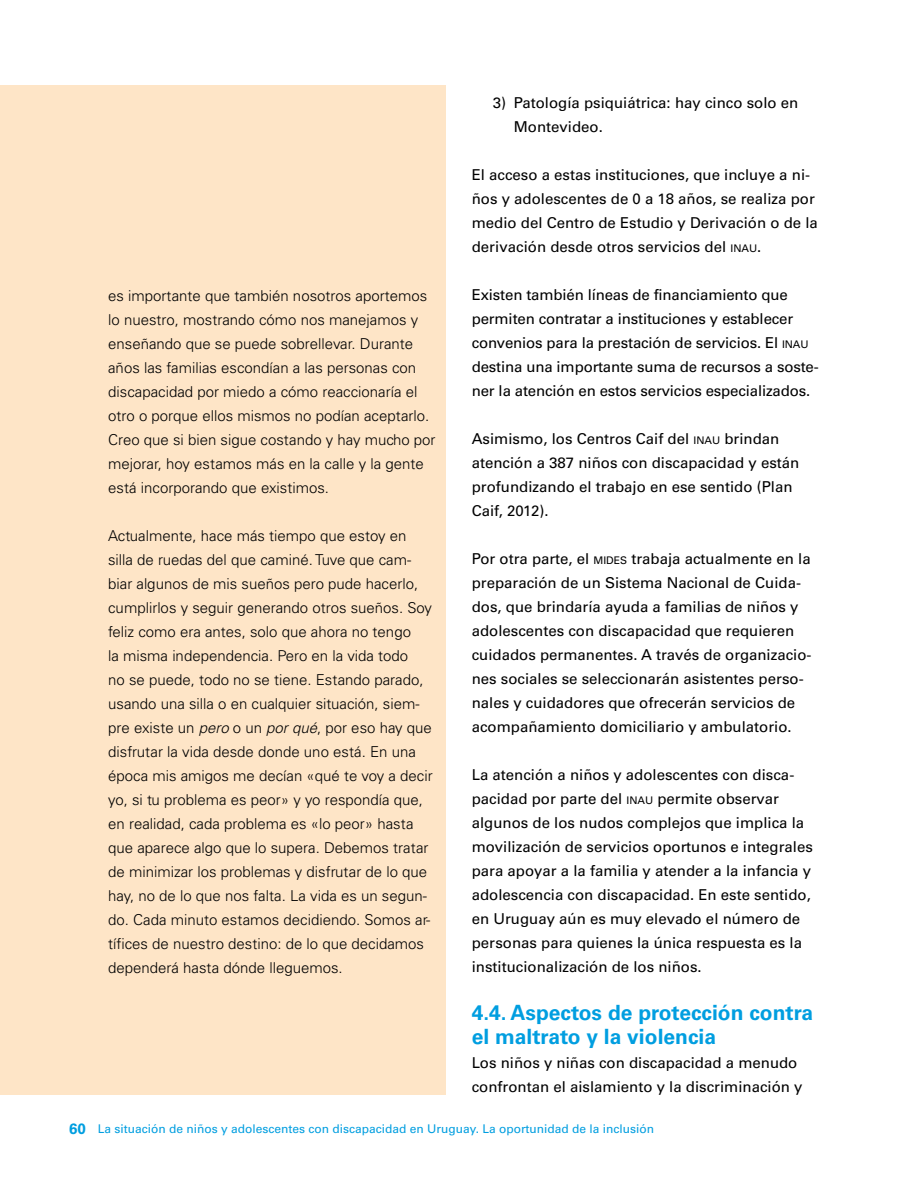
<style>
.page{position:relative;width:918px;height:1188px;background:#fff}
.page>*{position:absolute;margin:0;border:0;box-sizing:border-box;transform-origin:0 0}
.t1{font:700 21px/24px "Univers LT Std";color:#009ee0}
.t2{font:15px/24px "Univers LT Std";color:#000}
.t3{font:300 15px/24px "Univers LT Std";color:#000}
.t4{font:12px "Univers LT Std";color:#009ee0}
.s1{font-style:italic}
.s2{font-size:10.5px}
.s3{font-weight:700;font-size:15px}
</style>
<div class="page">
<div style="left:0;top:85px;width:446px;height:1009px;background:#fee5c7"></div>
<p class="t3" style="left:108px;top:284px;width:329px">es importante que también nosotros aportemos lo nuestro, mostrando cómo nos manejamos y enseñando que se puede sobrellevar. Durante años las familias escondían a las personas con discapacidad por miedo a cómo reaccionaría el otro o porque ellos mismos no podían aceptarlo.<br>Creo que si bien sigue costando y hay mucho por mejorar, hoy estamos más en la calle y la gente está incorporando que existimos.</p>
<p class="t3" style="left:108px;top:524px;width:326px">Actualmente, hace más tiempo que estoy en silla de ruedas del que caminé. Tuve que cam&shy;biar algunos de mis sueños pero pude hacerlo, cumplirlos y seguir generando otros sueños. Soy feliz como era antes, solo que ahora no tengo<br>la misma independencia. Pero en la vida todo<br>no se puede, todo no se tiene. Estando parado, usando una silla o en cualquier situación, siem&shy;pre existe un <span class="s1">pero</span> o un <span class="s1">por qué</span>, por eso hay que disfrutar la vida desde donde uno está. En una época mis amigos me decían «qué te voy a decir yo, si tu problema es peor» y yo respondía que, en realidad, cada problema es «lo peor» hasta que aparece algo que lo supera. Debemos tratar de minimizar los problemas y disfrutar de lo que hay, no de lo que nos falta. La vida es un segun&shy;do. Cada minuto estamos decidiendo. Somos ar&shy;tífices de nuestro destino: de lo que decidamos dependerá hasta dónde lleguemos.</p>
<p class="t2" style="left:514px;top:90px;width:286px;text-indent:-21px">3) Patología psiquiátrica: hay cinco solo en<br>Montevideo.</p>
<p class="t2" style="left:472px;top:162px;width:348px">El acceso a estas instituciones, que incluye a ni&shy;ños y adolescentes de 0 a 18 años, se realiza por medio del Centro de Estudio y Derivación o de la derivación desde otros servicios del <span class="s2">inau</span> .</p>
<p class="t2" style="left:472px;top:282px;width:349px">Existen también líneas de financiamiento que permiten contratar a instituciones y establecer convenios para la prestación de servicios. El <span class="s2">inau </span>destina una importante suma de recursos a soste&shy;ner la atención en estos servicios especializados.</p>
<p class="t2" style="left:472px;top:426px;width:329px">Asimismo, los Centros Caif del <span class="s2">inau</span> brindan atención a 387 niños con discapacidad y están profundizando el trabajo en ese sentido (Plan Caif, 2012).</p>
<p class="t2" style="left:472px;top:546px;width:341px">Por otra parte, el <span class="s2">mi des</span> trabaja actualmente en la preparación de un Sistema Nacional de Cuida&shy;dos, que brindaría ayuda a familias de niños y adolescentes con discapacidad que requieren cuidados permanentes. A través de organizacio&shy;nes sociales se seleccionarán asistentes perso&shy;nales y cuidadores que ofrecerán servicios de acompañamiento domiciliario y ambulatorio.</p>
<p class="t2" style="left:472px;top:762px;width:343px">La atención a niños y adolescentes con disca&shy;pacidad por parte del <span class="s2">inau</span> permite observar algunos de los nudos complejos que implica la movilización de servicios oportunos e integrales para apoyar a la familia y atender a la infancia y adolescencia con discapacidad. En este sentido, en Uruguay aún es muy elevado el número de personas para quienes la única respuesta es la institucionalización de los niños.</p>
<h1 class="t1" style="left:472px;top:1000px;width:343px">4.4. Aspectos de protección contra el maltrato y la violencia</h1>
<p class="t2" style="left:472px;top:1050px;width:332px">Los niños y niñas con discapacidad a menudo confrontan el aislamiento y la discriminación y</p>
<p class="t4" style="left:69px;top:1122px;width:587px"><span class="s3">60</span> La situación de niños y adolescentes con discapacidad en Uruguay. La oportunidad de la inclusión</p>
</div>
